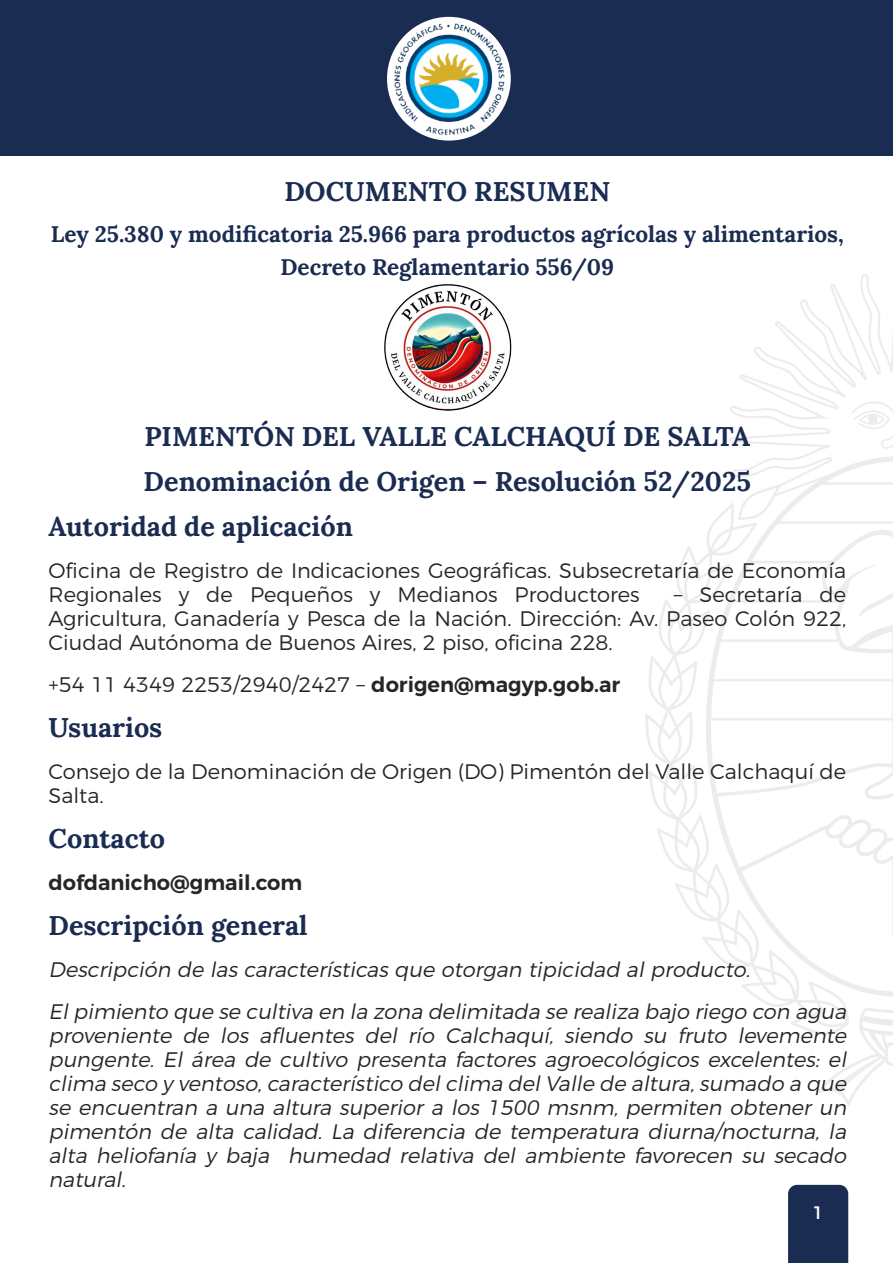
<style>
.page{position:relative;width:893px;height:1263px;background:#fff}
.page>*{position:absolute;margin:0;border:0;box-sizing:border-box;transform-origin:0 0}
.t1{font:700 27px "Lora";color:#1a2c51}
.t2{font:700 22.5px "Lora";color:#1a2c51}
.t3{font:italic 300 21px "Montserrat";letter-spacing:-.01em;color:#262626}
.t4{font:300 21px "Montserrat";color:#262626}
.t5{font:600 21px "Montserrat";color:#262626}
.t6{font:18px "Montserrat";color:#fff}
.s1{font-weight:600}
</style>
<div class="page">
<div style="left:788px;top:1185px;width:60px;height:78px;background:#1a2c51"></div>
<div style="left:0;top:0;width:893px;height:156px;background:#1a2c51"></div>
<img style="left:387px;top:21px;width:124px;height:115px">
<img style="left:384px;top:284px;width:128px;height:127px">
<p class="t1" style="left:284px;top:174px;width:327px">DOCUMENTO RESUMEN</p>
<p class="t2" style="left:51px;top:219px;width:794px">Ley 25.380 y modificatoria 25.966 para productos agrícolas y alimentarios,</p>
<p class="t2" style="left:280px;top:252px;width:335px">Decreto Reglamentario 556/09</p>
<p class="t1" style="left:145px;top:419px;width:607px">PIMENTÓN DEL VALLE CALCHAQUÍ DE SALTA</p>
<p class="t1" style="left:144px;top:464px;width:609px">Denominación de Origen – Resolución 52/2025</p>
<p class="t1" style="left:49px;top:509px;width:306px">Autoridad de aplicación</p>
<p class="t4" style="left:49px;top:557px;width:799px">Oficina de Registro de Indicaciones Geográficas. Subsecretaría de Economía</p>
<p class="t4" style="left:49px;top:581px;width:593px">Regionales y de Pequeños y Medianos Productores</p>
<p class="t4" style="left:674px;top:581px;width:174px">– Secretaría de</p>
<p class="t4" style="left:49px;top:605px;width:799px">Agricultura, Ganadería y Pesca de la Nación. Dirección: Av. Paseo Colón 922,</p>
<p class="t4" style="left:49px;top:629px;width:566px">Ciudad Autónoma de Buenos Aires, 2 piso, oficina 228.</p>
<p class="t4" style="left:49px;top:671px;width:573px">+54 11 4349 2253/2940/2427 – <span class="s1">dorigen@magyp.gob.ar</span></p>
<p class="t1" style="left:49px;top:710px;width:115px">Usuarios</p>
<p class="t4" style="left:49px;top:758px;width:799px">Consejo de la Denominación de Origen (DO) Pimentón del Valle Calchaquí de</p>
<p class="t4" style="left:49px;top:782px;width:57px">Salta.</p>
<p class="t1" style="left:49px;top:821px;width:118px">Contacto</p>
<p class="t5" style="left:49px;top:869px;width:255px">dofdanicho@gmail.com</p>
<p class="t1" style="left:49px;top:908px;width:261px">Descripción general</p>
<p class="t3" style="left:49px;top:956px;width:707px">Descripción de las características que otorgan tipicidad al producto.</p>
<p class="t3" style="left:49px;top:998px;width:804px">Elpimiento que se cultiva en la zona delimitada se realiza bajo riego con agua</p>
<p class="t3" style="left:49px;top:1022px;width:804px">proveniente de los afluentes del río Calchaquí, siendo su fruto levemente</p>
<p class="t3" style="left:49px;top:1046px;width:804px">pungente. El área de cultivo presenta factores agroecológicos excelentes: el</p>
<p class="t3" style="left:49px;top:1070px;width:804px">clima seco y ventoso,característico delclima delValle de altura,sumado a que</p>
<p class="t3" style="left:49px;top:1094px;width:804px">se encuentran a una altura superior a los 1500 msnm, permiten obtener un</p>
<p class="t3" style="left:49px;top:1118px;width:804px">pimentón de alta calidad. La diferencia de temperatura diurna/nocturna, la</p>
<p class="t3" style="left:49px;top:1142px;width:804px">alta heliofanía y baja humedad relativa del ambiente favorecen su secado</p>
<p class="t3" style="left:49px;top:1166px;width:83px">natural.</p>
<p class="t6" style="left:813px;top:1201px;width:13px">1</p>
</div>
